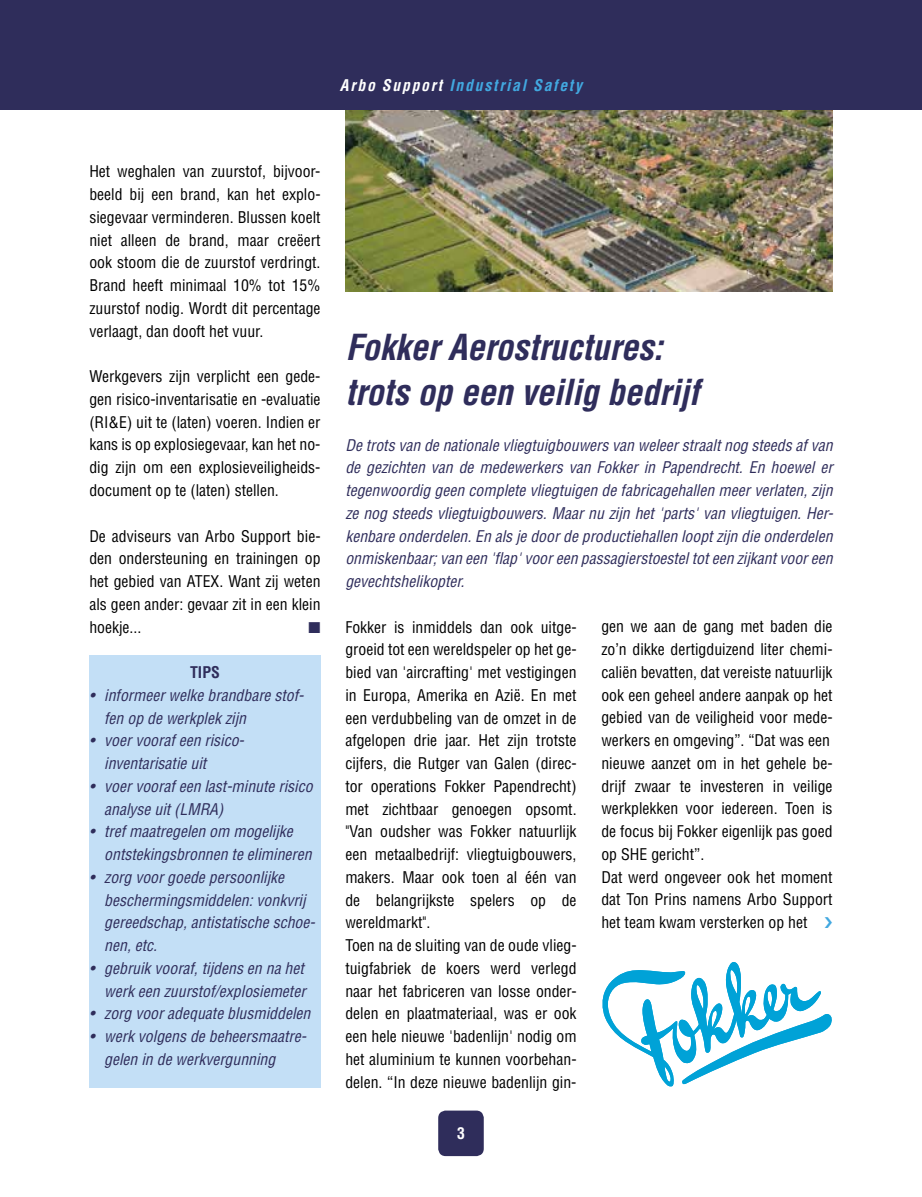
<style>
.page{position:relative;width:922px;height:1197px;background:#fff}
.page>*{position:absolute;margin:0;border:0;box-sizing:border-box;transform-origin:0 0}
.t1{font:italic 700 condensed 35px/45.5px "Helvetica";letter-spacing:-.005em;color:#2f2d5b}
.t2{font:condensed 15.75px/22.8px "Helvetica";color:#000;text-align:justify}
.t3{font:italic condensed 15.75px/22.8px "Helvetica";color:#2f2d5b}
.t4{font:italic 700 condensed 15.75px "Helvetica";letter-spacing:.11em;color:#42a8e0}
.t5{font:700 condensed 15.75px "Helvetica";color:#2f2d5b}
.t6{font:700 condensed 15.75px "Helvetica";color:#fff}
.t7{font:15.75px "Zapf Dingbats ITC";color:#2f2d5b}
.s1{color:#fff}
.s2{color:#42a8e0}
</style>
<div class="page">
<img style="left:345px;top:109px;width:487px;height:182px">
<svg style="left:602px;top:962px;width:230px;height:124px"></svg>
<div style="left:0;top:0;width:921px;height:109px;background:#2f2d5b"></div>
<div style="left:438px;top:1110px;width:45px;height:46px;background:#2f2d5b;border-radius:7px"></div>
<div style="left:89px;top:655px;width:231px;height:432px;background:#c3dff6"></div>
<p class="t4" style="left:340px;top:75px;width:243px"><span class="s1">Arbo Support</span> Industrial Safety</p>
<p class="t2" style="left:89px;top:160px;width:233px">Het weghalen van zuurstof, bijvoor&shy;beeld bij een brand, kan het explo&shy;siegevaar verminderen. Blussen koelt niet alleen de brand, maar creëert ook stoom die de zuurstof verdringt.<br>Brand heeft minimaal 10% tot 15% zuurstof nodig. Wordt dit percentage verlaagt, dan dooft het vuur.</p>
<p class="t2" style="left:89px;top:365px;width:233px">Werkgevers zijn verplicht een gede&shy;gen risico-inventarisatie en -evaluatie (RI&amp;E) uit te (laten) voeren. Indien er kans is op explosiegevaar, kan het no&shy;dig zijn om een explosieveiligheids&shy;document op te (laten) stellen.</p>
<p class="t2" style="left:89px;top:524px;width:233px">De adviseurs van Arbo Support bie&shy;den ondersteuning en trainingen op het gebied van ATEX. Want zij weten als geen ander: gevaar zit in een klein hoekje...</p>
<p class="t7" style="left:308px;top:619px;width:13px">■</p>
<p class="t5" style="left:190px;top:663px;width:30px">Tips</p>
<p class="t3" style="left:104px;top:683px;width:201px;text-indent:-15px">• informeer welke brandbare stof&shy;fen op de werkplek zijn</p>
<p class="t3" style="left:104px;top:729px;width:138px;text-indent:-15px">• voer vooraf een risico-- inventarisatie uit</p>
<p class="t3" style="left:104px;top:774px;width:210px;text-indent:-15px">• voer vooraf een last-minute risico analyse uit (LMRA)</p>
<p class="t3" style="left:104px;top:820px;width:209px;text-indent:-15px">• tref maatregelen om mogelijke ontstekingsbronnen te elimineren</p>
<p class="t3" style="left:104px;top:865px;width:212px;text-indent:-15px">• zorg voor goede persoonlijke beschermingsmiddelen: vonkvrij gereedschap, antistatische schoe&shy;nen, etc.</p>
<p class="t3" style="left:89px;top:956px;width:218px;text-align:right">• gebruik vooraf, tijdens en na het werk een zuurstof/explosiemeter</p>
<p class="t3" style="left:89px;top:1002px;width:222px">• zorg voor adequate blusmiddelen</p>
<p class="t3" style="left:104px;top:1024px;width:204px;text-indent:-15px">• werk volgens de beheersmaatre&shy;gelen in de werkvergunning</p>
<h1 class="t1" style="left:345px;top:324px;width:355px">Fokker Aerostructures: trots op een veilig bedrijf</h1>
<p class="t3" style="left:345px;top:433px;width:489px;text-align:justify">De trots van de nationale vliegtuigbouwers van weleer straalt nog steeds af van de gezichten van de medewerkers van Fokker in Papendrecht. En hoewel er tegenwoordig geen complete vliegtuigen de fabricagehallen meer verlaten, zijn ze nog steeds vliegtuigbouwers. Maar nu zijn het 'parts' van vliegtuigen. Her&shy;kenbare onderdelen. En als je door de productiehallen loopt zijn die onderdelen onmiskenbaar; van een 'flap' voor een passagierstoestel tot een zijkant voor een gevechtshelikopter.</p>
<p class="t2" style="left:345px;top:615px;width:233px;text-align:left">Fokker is inmiddels dan ook uitge&shy;groeid tot een wereldspeler op het ge&shy;bied van 'aircrafting' met vestigingen in Europa, Amerika en Azië. En met een verdubbeling van de omzet in de afgelopen drie jaar. Het zijn trotste cijfers, die Rutger van Galen (direc&shy;tor operations Fokker Papendrecht) met zichtbaar genoegen opsomt. "Van oudsher was Fokker natuurlijk een metaalbedrijf: vliegtuigbouwers, makers. Maar ook toen al één van de belangrijkste spelers op de wereldmarkt".<br>Toen na de sluiting van de oude vlieg&shy;tuigfabriek de koers werd verlegd naar het fabriceren van losse onder&shy;delen en plaatmateriaal, was er ook een hele nieuwe 'badenlijn' nodig om het aluminium te kunnen voorbehan&shy;delen. “In deze nieuwe badenlijn gin-</p>
<p class="t2" style="left:601px;top:615px;width:233px;text-align:left">gen we aan de gang met baden die zo’n dikke dertigduizend liter chemi&shy;caliën bevatten, dat vereiste natuurlijk ook een geheel andere aanpak op het gebied van de veiligheid voor mede&shy;werkers en omgeving”. “Dat was een nieuwe aanzet om in het gehele be&shy;drijf zwaar te investeren in veilige werkplekken voor iedereen. Toen is de focus bij Fokker eigenlijk pas goed op SHE gericht”.<br>Dat werd ongeveer ook het moment dat Ton Prins namens Arbo Support het team kwam versterken op het <span class="s2">❯</span></p>
<p class="t6" style="left:457px;top:1124px;width:9px">3</p>
</div>
